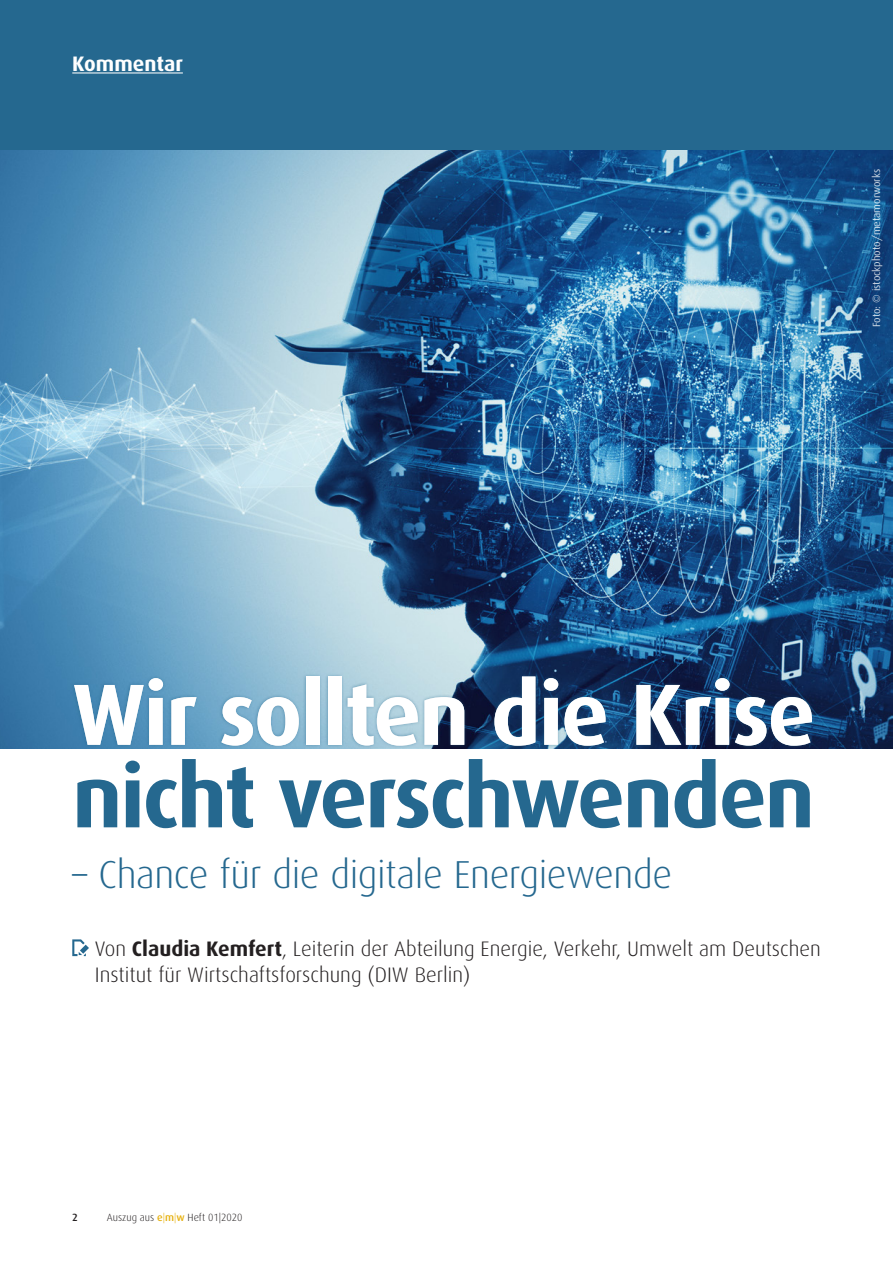
<style>
.page{position:relative;width:893px;height:1263px;background:#fff}
.page>*{position:absolute;margin:0;border:0;box-sizing:border-box;transform-origin:0 0}
.t1{font:700 87px "Dax";letter-spacing:-.025em;color:#fff}
.t2{font:700 87px "Dax";letter-spacing:-.025em;color:#25688f}
.t3{font:300 39px "Dax";letter-spacing:-.01em;color:#25688f}
.t4{font:300 21px/25.5px "Dax";color:#231f20}
.t5{font:700 21px "Dax";color:#fff}
.t6{font:10.5px "Dax";color:#fff}
.t7{font:300 10.5px "Dax";color:#231f20}
.t8{font:500 10.5px "Dax";color:#231f20}
.s1{font-weight:700}
.s2{font-weight:500;color:#e6b00d}
.s3{color:#e6b00d}
</style>
<div class="page">
<img style="left:0;top:150px;width:893px;height:598px">
<svg style="left:72px;top:939px;width:17px;height:17px"></svg>
<div style="left:70px;top:673px;width:746px;height:75px;background:#25688f;opacity:.5"></div>
<div style="left:0;top:0;width:893px;height:150px;background:#25688f"></div>
<hr style="left:72px;top:72px;width:111px;height:1px;background:#fff">
<p class="t5" style="left:72px;top:52px;width:112px">Kommentar</p>
<p class="t6" style="left:870px;top:327px;width:160px;rotate:-90deg">Foto: © istockphoto/metamorworks</p>
<h1 class="t1" style="left:72px;top:665px;width:745px">Wir sollten die Krise</h1>
<h1 class="t2" style="left:72px;top:747px;width:744px">nicht verschwenden</h1>
<h2 class="t3" style="left:72px;top:852px;width:601px">– Chance für die digitale Energiewende</h2>
<p class="t4" style="left:95px;top:936px;width:727px">Von <span class="s1">Claudia Kemfert</span>, Leiterin der Abteilung Energie, Verkehr, Umwelt am Deutschen<br>Institut für Wirtschaftsforschung (DIW Berlin)</p>
<p class="t8" style="left:72px;top:1212px;width:7px">2</p>
<p class="t7" style="left:107px;top:1212px;width:137px">Auszug aus <span class="s2">e</span><span class="s3">|</span><span class="s2">m</span><span class="s3">|</span><span class="s2">w</span> Heft 01|2020</p>
</div>
